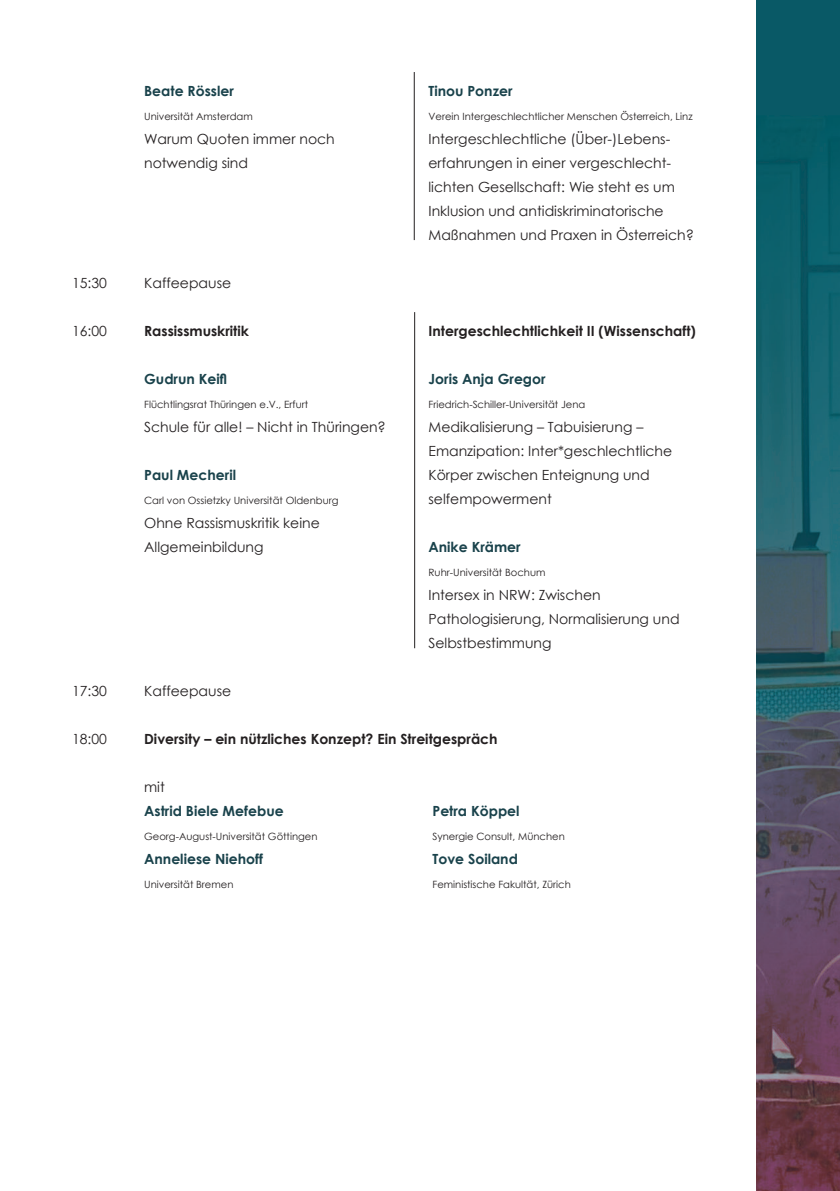
<style>
.page{position:relative;width:840px;height:1191px;background:#fff}
.page>*{position:absolute;margin:0;border:0;box-sizing:border-box;transform-origin:0 0}
.t1{font:14px/24px "Century Gothic";color:#231f20}
.t2{font:700 14px "Century Gothic";color:#19424b}
.t3{font:700 14px "Century Gothic";color:#231f20}
.t4{font:10px "Century Gothic";color:#231f20}
</style>
<div class="page">
<img style="left:756px;top:0;width:83px;height:1191px">
<hr style="left:413px;top:72px;width:1px;height:168px;background:#231f20">
<hr style="left:414px;top:312px;width:1px;height:336px;background:#231f20">
<p class="t2" style="left:144px;top:80px;width:91px">Beate Rössler</p>
<p class="t4" style="left:144px;top:109px;width:110px">Universität Amsterdam</p>
<p class="t1" style="left:144px;top:127px;width:192px">Warum Quoten immer noch</p>
<p class="t1" style="left:144px;top:151px;width:105px">notwendig sind</p>
<p class="t1" style="left:72px;top:271px;width:36px">15:30</p>
<p class="t1" style="left:144px;top:271px;width:88px">Kaffeepause</p>
<p class="t1" style="left:72px;top:319px;width:36px">16:00</p>
<p class="t3" style="left:144px;top:320px;width:106px">Rassissmuskritik</p>
<p class="t2" style="left:144px;top:368px;width:84px">Gudrun Keifl</p>
<p class="t4" style="left:144px;top:397px;width:165px">Flüchtlingsrat Thüringen e.V., Erfurt</p>
<p class="t1" style="left:144px;top:415px;width:243px">Schule für alle! – Nicht in Thüringen?</p>
<p class="t2" style="left:144px;top:464px;width:93px">Paul Mecheril</p>
<p class="t4" style="left:144px;top:493px;width:196px">Carl von Ossietzky Universität Oldenburg</p>
<p class="t1" style="left:144px;top:511px;width:177px">Ohne Rassismuskritik keine</p>
<p class="t1" style="left:144px;top:535px;width:121px">Allgemeinbildung</p>
<p class="t1" style="left:72px;top:679px;width:36px">17:30</p>
<p class="t1" style="left:144px;top:679px;width:88px">Kaffeepause</p>
<p class="t2" style="left:428px;top:80px;width:85px">Tinou Ponzer</p>
<p class="t4" style="left:428px;top:109px;width:265px">Verein Intergeschlechtlicher Menschen Österreich, Linz</p>
<p class="t1" style="left:428px;top:127px;width:243px">Intergeschlechtliche (Über-)Lebens-</p>
<p class="t1" style="left:428px;top:151px;width:267px">erfahrungen in einer vergeschlecht&shy;lichten Gesellschaft: Wie steht es um Inklusion und antidiskriminatorische Maßnahmen und Praxen in Österreich?</p>
<p class="t3" style="left:428px;top:320px;width:269px">Intergeschlechtlichkeit II (Wissenschaft)</p>
<p class="t2" style="left:428px;top:368px;width:119px">Joris Anja Gregor</p>
<p class="t4" style="left:428px;top:397px;width:158px">Friedrich-Schiller-Universität Jena</p>
<p class="t1" style="left:428px;top:415px;width:216px">Medikalisierung – Tabuisierung –</p>
<p class="t1" style="left:428px;top:439px;width:245px">Emanzipation: Inter*geschlechtliche<br>Körper zwischen Enteignung und</p>
<p class="t1" style="left:428px;top:487px;width:125px">selfempowerment</p>
<p class="t2" style="left:428px;top:536px;width:94px">Anike Krämer</p>
<p class="t4" style="left:428px;top:565px;width:118px">Ruhr-Universität Bochum</p>
<p class="t1" style="left:428px;top:583px;width:173px">Intersex in NRW: Zwischen</p>
<p class="t1" style="left:428px;top:607px;width:252px">Pathologisierung, Normalisierung und<br>Selbstbestimmung</p>
<p class="t1" style="left:72px;top:727px;width:36px">18:00</p>
<p class="t3" style="left:144px;top:728px;width:355px">Diversity – ein nützliches Konzept? Ein Streitgespräch</p>
<p class="t1" style="left:144px;top:775px;width:22px">mit</p>
<p class="t2" style="left:144px;top:800px;width:141px">Astrid Biele Mefebue</p>
<p class="t2" style="left:432px;top:800px;width:89px">Petra Köppel</p>
<p class="t4" style="left:144px;top:829px;width:175px">Georg-August-Universität Göttingen</p>
<p class="t4" style="left:432px;top:829px;width:134px">Synergie Consult, München</p>
<p class="t2" style="left:144px;top:848px;width:120px">Anneliese Niehoff</p>
<p class="t2" style="left:432px;top:848px;width:87px">Tove Soiland</p>
<p class="t4" style="left:144px;top:877px;width:91px">Universität Bremen</p>
<p class="t4" style="left:432px;top:877px;width:140px">Feministische Fakultät, Zürich</p>
</div>
